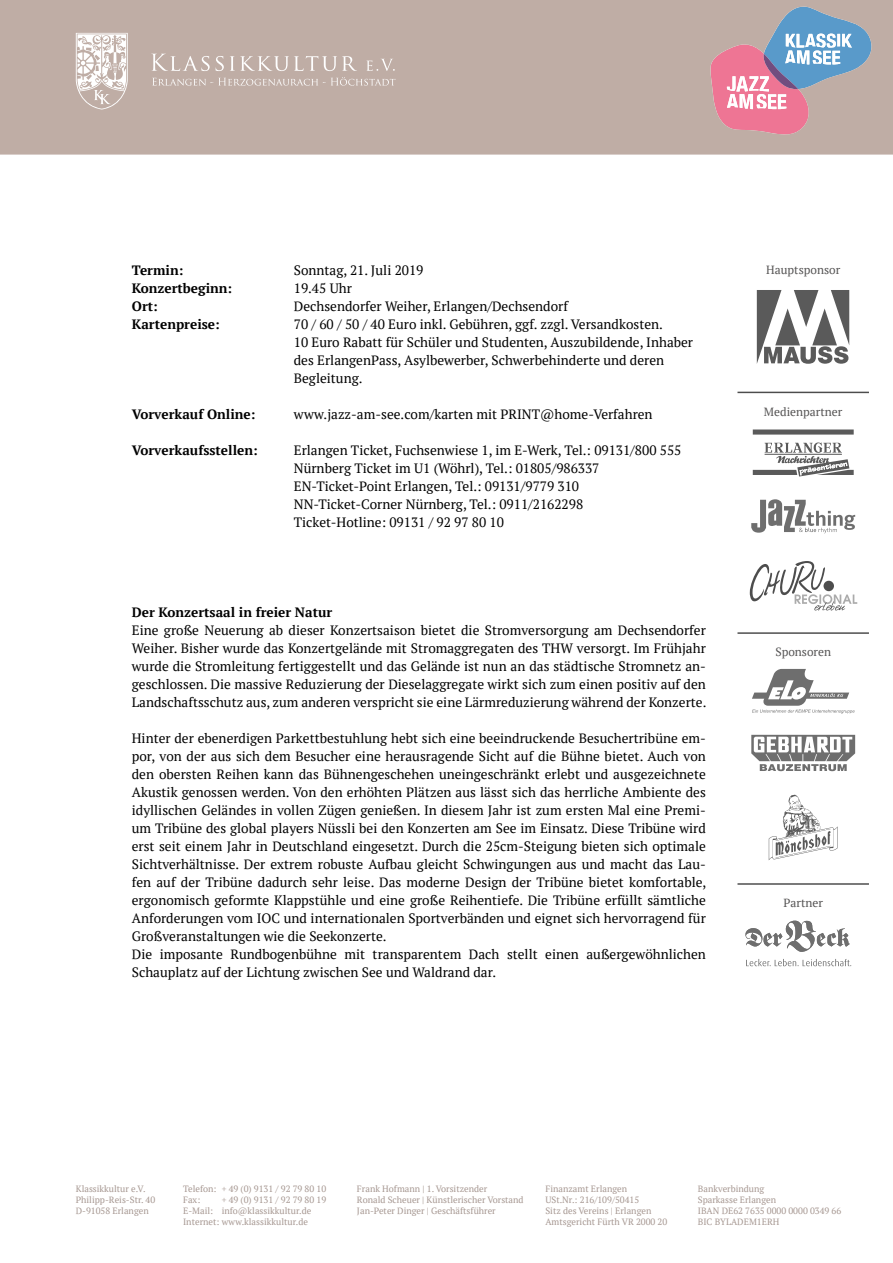
<style>
.page{position:relative;width:893px;height:1263px;background:#fff}
.page>*{position:absolute;margin:0;border:0;box-sizing:border-box;transform-origin:0 0}
.t1{font:13.5px/18px "PT Serif";color:#000}
.t2{font:700 13.5px "PT Serif";color:#000}
.t3{font:11.85px "PT Serif";color:#555454}
.t4{font:9.15px/10.9px "PT Serif";color:#a69791}
</style>
<div class="page">
<svg style="left:0;top:0;width:893px;height:155px;background:#bdaba7"></svg>
<svg style="left:152px;top:77px;width:243px;height:9px;background:#c9b9b3"></svg>
<svg style="left:151px;top:54px;width:59px;height:17px"></svg>
<svg style="left:216px;top:56px;width:8px;height:15px"></svg>
<svg style="left:230px;top:56px;width:127px;height:15px;background:#cbbdb7"></svg>
<svg style="left:366px;top:59px;width:29px;height:12px"></svg>
<svg style="left:76px;top:33px;width:52px;height:77px"></svg>
<hr style="left:737px;top:392px;width:132px;height:1px;background:#000">
<svg style="left:756px;top:290px;width:94px;height:74px"></svg>
<svg style="left:757px;top:290px;width:92px;height:74px"></svg>
<svg style="left:751px;top:499px;width:104px;height:34px"></svg>
<svg style="left:752px;top:669px;width:103px;height:44px"></svg>
<hr style="left:737px;top:632px;width:132px;height:2px;background:#000">
<svg style="left:753px;top:429px;width:101px;height:6px"></svg>
<svg style="left:753px;top:442px;width:101px;height:34px"></svg>
<svg style="left:745px;top:921px;width:105px;height:31px"></svg>
<svg style="left:746px;top:959px;width:105px;height:7px"></svg>
<svg style="left:751px;top:735px;width:104px;height:36px"></svg>
<hr style="left:737px;top:883px;width:132px;height:2px;background:#000">
<svg style="left:769px;top:795px;width:69px;height:65px"></svg>
<svg style="left:750px;top:561px;width:107px;height:50px"></svg>
<p class="t2" style="left:132px;top:261px;width:53px">Termin:</p>
<p class="t1" style="left:294px;top:261px;width:131px">Sonntag, 21. Juli 2019</p>
<p class="t2" style="left:132px;top:279px;width:102px">Konzertbeginn:</p>
<p class="t1" style="left:294px;top:279px;width:60px">19.45 Uhr</p>
<p class="t2" style="left:132px;top:297px;width:28px">Ort:</p>
<p class="t1" style="left:294px;top:297px;width:276px">Dechsendorfer Weiher, Erlangen/Dechsendorf</p>
<p class="t2" style="left:132px;top:315px;width:90px">Kartenpreise:</p>
<p class="t1" style="left:294px;top:315px;width:401px">70 / 60 / 50 / 40 Euro inkl. Gebühren, ggf. zzgl. Versandkosten.<br>10 Euro Rabatt für Schüler und Studenten, Auszubildende, Inhaber des ErlangenPass, Asylbewerber, Schwerbehinderte und deren Begleitung.</p>
<p class="t2" style="left:132px;top:405px;width:125px">Vorverkauf Online:</p>
<p class="t1" style="left:294px;top:405px;width:360px">www.jazz-am-see.com/karten mit PRINT@home-Verfahren</p>
<p class="t2" style="left:132px;top:441px;width:127px">Vorverkaufsstellen:</p>
<p class="t1" style="left:294px;top:441px;width:389px">Erlangen Ticket, Fuchsenwiese 1, im E-Werk, Tel.: 09131/800 555<br>Nürnberg Ticket im U1 (Wöhrl), Tel.: 01805/986337<br>EN-Ticket-Point Erlangen, Tel.: 09131/9779 310<br>NN-Ticket-Corner Nürnberg, Tel.: 0911/2162298<br>Ticket-Hotline: 09131 / 92 97 80 10</p>
<p class="t2" style="left:132px;top:603px;width:202px">Der Konzertsaal in freier Natur</p>
<p class="t1" style="left:132px;top:621px;width:576px;text-align:justify">Eine große Neuerung ab dieser Konzertsaison bietet die Stromversorgung am Dechsendorfer Weiher. Bisher wurde das Konzertgelände mit Stromaggregaten des THW versorgt. Im Frühjahr wurde die Stromleitung fertiggestellt und das Gelände ist nun an das städtische Stromnetz an&shy;geschlossen. Die massive Reduzierung der Dieselaggregate wirkt sich zum einen positiv auf den Landschaftsschutz aus, zum anderen verspricht sie eine Lärmreduzierung während der Konzerte.</p>
<p class="t1" style="left:132px;top:729px;width:576px">Hinter der ebenerdigen Parkettbestuhlung hebt sich eine beeindruckende Besuchertribüne em&shy;por, von der aus sich dem Besucher eine herausragende Sicht auf die Bühne bietet. Auch von den obersten Reihen kann das Bühnengeschehen uneingeschränkt erlebt und ausgezeichnete Akustik genossen werden. Von den erhöhten Plätzen aus lässt sich das herrliche Ambiente des idyllischen Geländes in vollen Zügen genießen. In diesem Jahr ist zum ersten Mal eine Premi&shy;um Tribüne des global players Nüssli bei den Konzerten am See im Einsatz. Diese Tribüne wird erst seit einem Jahr in Deutschland eingesetzt. Durch die 25cm-Steigung bieten sich optimale Sichtverhältnisse. Der extrem robuste Aufbau gleicht Schwingungen aus und macht das Lau&shy;fen auf der Tribüne dadurch sehr leise. Das moderne Design der Tribüne bietet komfortable, ergonomisch geformte Klappstühle und eine große Reihentiefe. Die Tribüne erfüllt sämtliche Anforderungen vom IOC und internationalen Sportverbänden und eignet sich hervorragend für Großveranstaltungen wie die Seekonzerte.<br>Die imposante Rundbogenbühne mit transparentem Dach stellt einen außergewöhnlichen Schauplatz auf der Lichtung zwischen See und Waldrand dar.</p>
<p class="t3" style="left:766px;top:262px;width:75px">Hauptsponsor</p>
<p class="t3" style="left:764px;top:404px;width:80px">Medienpartner</p>
<p class="t3" style="left:775px;top:644px;width:57px">Sponsoren</p>
<p class="t3" style="left:783px;top:895px;width:41px">Partner</p>
<p class="t4" style="left:76px;top:1183px;width:81px">Klassikkultur e.V.<br>Philipp-Reis-Str. 40<br>D-91058 Erlangen</p>
<p class="t4" style="left:698px;top:1183px;width:145px">Bankverbindung<br>Sparkasse Erlangen<br>IBAN DE62 7635 0000 0000 0349 66<br>BIC BYLADEM1ERH</p>
<p class="t4" style="left:183px;top:1183px;width:145px">Telefon: + 49 (0) 9131 / 92 79 80 10<br>Fax:</p>
<p class="t4" style="left:357px;top:1183px;width:168px">Frank Hofmann | 1. Vorsitzender<br>Ronald Scheuer | Künstlerischer Vorstand<br>Jan-Peter Dinger | Geschäftsführer</p>
<p class="t4" style="left:545px;top:1183px;width:123px">Finanzamt Erlangen<br>USt.Nr.: 216/109/50415<br>Sitz des Vereins | Erlangen<br>Amtsgericht Fürth VR 2000 20</p>
<p class="t4" style="left:183px;top:1194px;width:145px;text-indent:39px">+ 49 (0) 9131 / 92 79 80 19<br>E-Mail: info@klassikkultur.de<br>Internet: www.klassikkultur.de</p>
</div>
